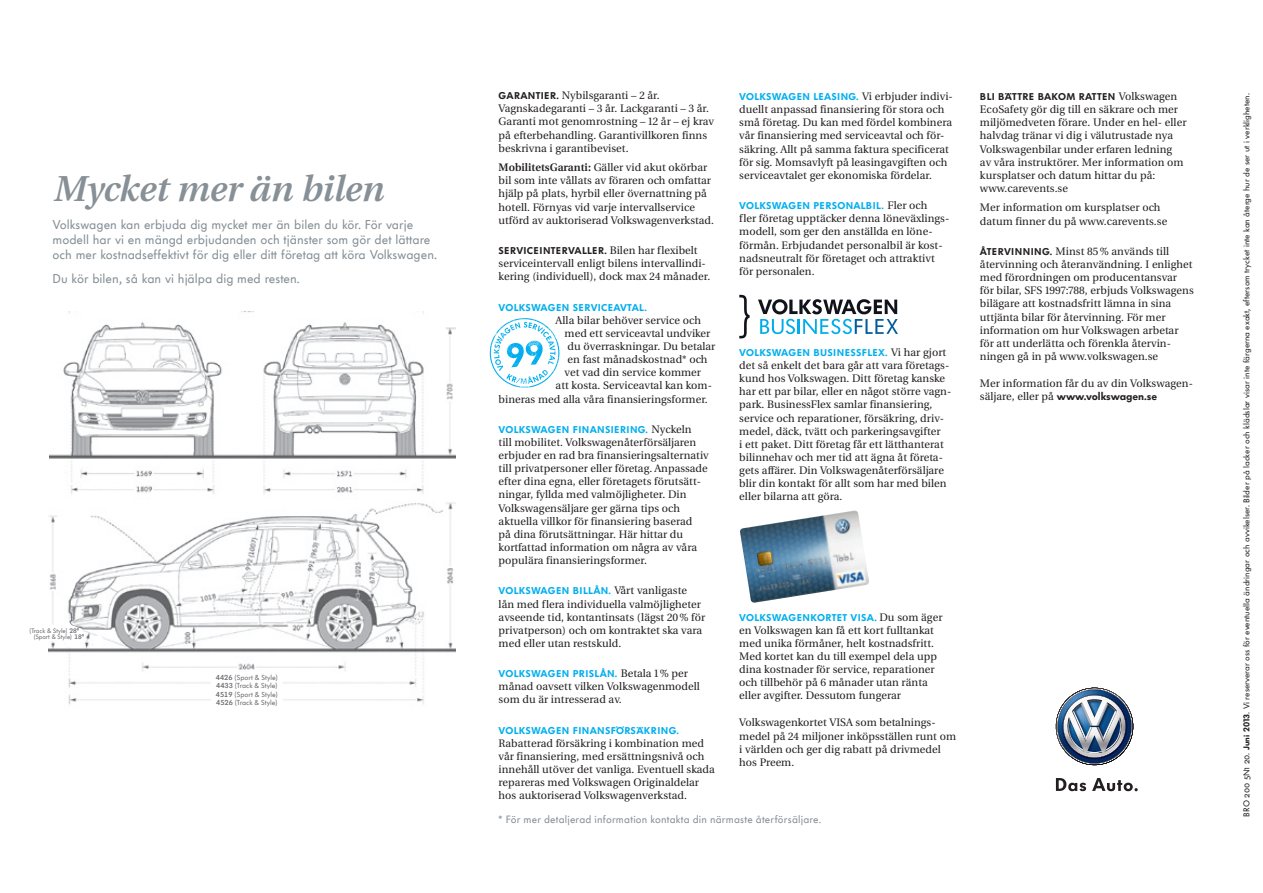
<style>
.page{position:relative;width:1263px;height:893px;background:#fff}
.page>*{position:absolute;margin:0;border:0;box-sizing:border-box;transform-origin:0 0}
.t1{font:italic 600 36px "VW Utopia";letter-spacing:-.005em;color:#869096}
.t2{font:12.75px/15px "VW Headline OT";color:#869096}
.t3{font:10.8px/13.2px "VW Utopia";color:#231f20}
.t4{font:900 10.8px "VW Headline";color:#231f20}
.t5{font:10.5px "VW Headline OT";letter-spacing:.015em;color:#869096}
.t6{font:900 9.75px "VW Headline";letter-spacing:.025em;color:#00aeef}
.t7{font:900 9.75px "VW Headline";letter-spacing:.035em;color:#231f20}
.t8{font:8.4px "Volkswagen Copy Osf";color:#231f20}
.t9{font:7.2px/7.8px "VW Headline OT";color:#6c6d70}
.t10{font:6.45px/6.1px "VW Headline OT";color:#6c6d70}
.s1{font-weight:600}
.s2{font-family:"VW Headline";font-weight:900;font-size:9.75px}
.s3{font-family:"VW Utopia";font-weight:400;font-size:10.8px}
.s4{font-family:"VW Utopia";font-weight:400;font-size:10.8px;color:#231f20}
.s5{font-family:"VW Headline";font-weight:900;font-size:9.75px;color:#00aeef}
.s6{font-family:"VW Utopia";font-weight:400}
.s7{font-family:"Volkswagen Headline"}
</style>
<div class="page">
<img style="left:49px;top:312px;width:406px;height:393px">
<div style="left:211px;top:672px;width:71px;height:19px;background:#fff"></div>
<div style="left:211px;top:689px;width:71px;height:19px;background:#fff"></div>
<div style="left:92px;top:635px;width:12px;height:12px;background:#fff;border-radius:50%"></div>
<svg style="left:49px;top:621px;width:35px;height:26px"></svg>
<svg style="left:489px;top:318px;width:70px;height:70px"></svg>
<svg style="left:739px;top:295px;width:11px;height:43px"></svg>
<svg style="left:758px;top:299px;width:140px;height:35px"></svg>
<img style="left:740px;top:511px;width:129px;height:92px">
<img style="left:1055px;top:688px;width:79px;height:77px">
<svg style="left:1056px;top:778px;width:30px;height:13px"></svg>
<svg style="left:1092px;top:778px;width:46px;height:13px"></svg>
<h1 class="t1" style="left:53px;top:169px;width:332px">Mycket mer än bilen</h1>
<p class="t2" style="left:53px;top:218px;width:386px">Volkswagen kan erbjuda dig mycket mer än bilen du kör. För varje modell har vi en mängd erbjudanden och tjänster som gör det lättare och mer kostnadseffektivt för dig eller ditt företag att köra Volkswagen.</p>
<p class="t2" style="left:53px;top:271px;width:249px">Du kör bilen, så kan vi hjälpa dig med resten.</p>
<p class="t10" style="left:34px;top:628px;width:52px;text-indent:-4px">(Track &amp; Style) <span class="s1">28° </span>(Sport &amp; Style) <span class="s1">18°</span></p>
<p class="t9" style="left:216px;top:674px;width:63px"><span class="s1">4426</span> (Sport &amp; Style)<br><span class="s1">4433</span> (Track &amp; Style)</p>
<p class="t9" style="left:216px;top:691px;width:63px"><span class="s1">4519</span> (Sport &amp; Style)<br><span class="s1">4526</span> (Track &amp; Style)</p>
<p class="t3" style="left:499px;top:89px;width:217px"><span class="s2">GARANTI ER .</span> Nybilsgaranti – 2 år.<br>Vagnskadegaranti – 3 år. Lackgaranti – 3 år.<br>Garanti mot genomrostning – 12 år – ej krav på efterbehandling. Garantivillkoren finns beskrivna i garantibeviset.</p>
<p class="t3" style="left:499px;top:161px;width:217px"><span class="s1">MobilitetsGaranti:</span> Gäller vid akut okörbar bil som inte vållats av föraren och omfattar hjälp på plats, hyrbil eller övernattning på hotell. Förnyas vid varje intervallservice utförd av auktoriserad Volkswagenverkstad.</p>
<p class="t7" style="left:499px;top:245px;width:201px">SERVI CEI NT ERVALL ER. <span class="s3">Bilen har flexibelt</span></p>
<p class="t3" style="left:499px;top:257px;width:213px">serviceintervall enligt bilens intervallindi&shy;kering (individuell), dock max 24 månader.</p>
<p class="t6" style="left:499px;top:301px;width:150px">VOLKSWAG EN SERVICEAVTAL.</p>
<p class="t3" style="left:556px;top:314px;width:147px">Alla bilar behöver service och</p>
<p class="t3" style="left:565px;top:327px;width:147px">med ett serviceavtal undviker</p>
<p class="t3" style="left:568px;top:340px;width:149px">du överraskningar. Du betalar</p>
<p class="t3" style="left:568px;top:353px;width:141px">en fast månadskostnad* och</p>
<p class="t3" style="left:565px;top:366px;width:138px">vet vad din service kommer</p>
<p class="t3" style="left:556px;top:379px;width:158px">att kosta. Serviceavtal kan kom-</p>
<p class="t3" style="left:499px;top:392px;width:211px">bineras med alla våra finansieringsformer.</p>
<p class="t6" style="left:499px;top:424px;width:195px">VOLKSWAG EN FI NANSI ERI NG. <span class="s4">Nyckeln</span></p>
<p class="t3" style="left:499px;top:436px;width:212px">till mobilitet. Volkswagenåterförsäljaren erbjuder en rad bra finansieringsalternativ till privatpersoner eller företag. Anpassade efter dina egna, eller företagets förutsätt&shy;ningar, fyllda med valmöjligheter. Din Volkswagensäljare ger gärna tips och aktuella villkor för finansiering baserad<br>på dina förutsättningar. Här hittar du kortfattad information om några av våra populära finansieringsformer.</p>
<p class="t6" style="left:499px;top:585px;width:190px">VOL KSWAG EN BILLÅN. <span class="s4">Vårt vanligaste</span></p>
<p class="t3" style="left:499px;top:597px;width:208px">lån med flera individuella valmöjligheter avseende tid, kontantinsats (lägst 20% för privatperson) och om kontraktet ska vara med eller utan restskuld.</p>
<p class="t6" style="left:499px;top:668px;width:87px">VOLKSWAG EN PRISL</p>
<p class="t3" style="left:499px;top:667px;width:203px;text-indent:101px"><span class="s5">ÅN.</span> Betala 1% per månad oavsett vilken Volkswagenmodell som du är intresserad av.</p>
<p class="t6" style="left:499px;top:725px;width:182px">VOLKSWAG EN FI NANSFÖRSÄKRI NG.</p>
<p class="t3" style="left:499px;top:737px;width:218px">Rabatterad försäkring i kombination med vår finansiering, med ersättningsnivå och innehåll utöver det vanliga. Eventuell skada repareras med Volkswagen Originaldelar hos auktoriserad Volkswagenverkstad.</p>
<p class="t6" style="left:739px;top:91px;width:215px">VOL KSWAG EN LEASI NG. <span class="s4">Vi erbjuder indivi-</span></p>
<p class="t3" style="left:739px;top:103px;width:214px">duellt anpassad finansiering för stora och små företag. Du kan med fördel kombinera vår finansiering med serviceavtal och för&shy;säkring. Allt på samma faktura specificerat för sig. Momsavlyft på leasingavgiften och serviceavtalet ger ekonomiska fördelar.</p>
<p class="t6" style="left:739px;top:200px;width:128px">VOLKSWAG EN PERSONALBIL</p>
<p class="t3" style="left:739px;top:199px;width:212px;text-indent:142px"><span class="s5">.</span> Fler och<br>fler företag upptäcker denna löneväxlings&shy;modell, som ger den anställda en löne&shy;förmån. Erbjudandet personalbil är kost&shy;nadsneutralt för företaget och attraktivt för personalen.</p>
<p class="t6" style="left:739px;top:347px;width:209px">VOLKSWAG EN BUSINE SSFLEX. <span class="s4">Vi har gjort</span></p>
<p class="t3" style="left:739px;top:359px;width:213px">det så enkelt det bara går att vara företags&shy;kund hos Volkswagen. Ditt företag kanske har ett par bilar, eller en något större vagn&shy;park. BusinessFlex samlar finansiering, service och reparationer, försäkring, driv&shy;medel, däck, tvätt och parkeringsavgifter<br>i ett paket. Ditt företag får ett lätthanterat bilinnehav och mer tid att ägna åt företa&shy;gets affärer. Din Volkswagenåterförsäljare blir din kontakt för allt som har med bilen eller bilarna att göra.</p>
<p class="t6" style="left:739px;top:612px;width:205px">VOLKSWAG ENKORT ET VISA. <span class="s4">Du som äger</span></p>
<p class="t3" style="left:739px;top:624px;width:199px">en Volkswagen kan få ett kort fulltankat med unika förmåner, helt kostnadsfritt.<br>Med kortet kan du till exempel dela upp dina kostnader för service, reparationer och tillbehör på 6 månader utan ränta eller avgifter. Dessutom fungerar</p>
<p class="t3" style="left:739px;top:716px;width:218px">Volkswagenkortet VISA som betalnings&shy;medel på 24 miljoner inköpsställen runt om i världen och ger dig rabatt på drivmedel hos Preem.</p>
<p class="t5" style="left:499px;top:813px;width:324px">* För mer detaljerad information kontakta din närmaste återförsäljare.</p>
<p class="t7" style="left:980px;top:91px;width:199px">BLI BÄTTR E BAKOM RATT EN <span class="s3">Volkswagen</span></p>
<p class="t3" style="left:980px;top:103px;width:208px">EcoSafety gör dig till en säkrare och mer miljömedveten förare. Under en hel- eller halvdag tränar vi dig i välutrustade nya Volkswagenbilar under erfaren ledning<br>av våra instruktörer. Mer information om kursplatser och datum hittar du på: www.carevents.se</p>
<p class="t3" style="left:980px;top:201px;width:189px">Mer information om kursplatser och datum finner du på www.carevents.se</p>
<p class="t3" style="left:980px;top:245px;width:215px"><span class="s2">ÅT ERVI NNI NG.</span> Minst 85% används till återvinning och återanvändning. I enlighet med förordningen om producentansvar för bilar, SFS 1997:788, erbjuds Volkswagens bilägare att kostnadsfritt lämna in sina uttjänta bilar för återvinning. För mer information om hur Volkswagen arbetar för att underlätta och förenkla återvin&shy;ningen gå in på www.volkswagen.se</p>
<p class="t3" style="left:980px;top:377px;width:214px">Mer information får du av din Volkswagen-</p>
<p class="t4" style="left:980px;top:390px;width:179px"><span class="s6">säljare, eller på</span> WWW.VOLKSWAGEN.SE</p>
<p class="t8" style="left:1242px;top:817px;width:725px;rotate:-90deg">BRO 200 5N1 20. <span class="s7">Juni 2013</span>. Vi reserverar oss för eventuella ändringar och avvikelser. Bilder på lacker och klädslar visar inte färgerna exakt, eftersom trycket inte kan återge hur de ser ut i verkligheten.</p>
</div>
